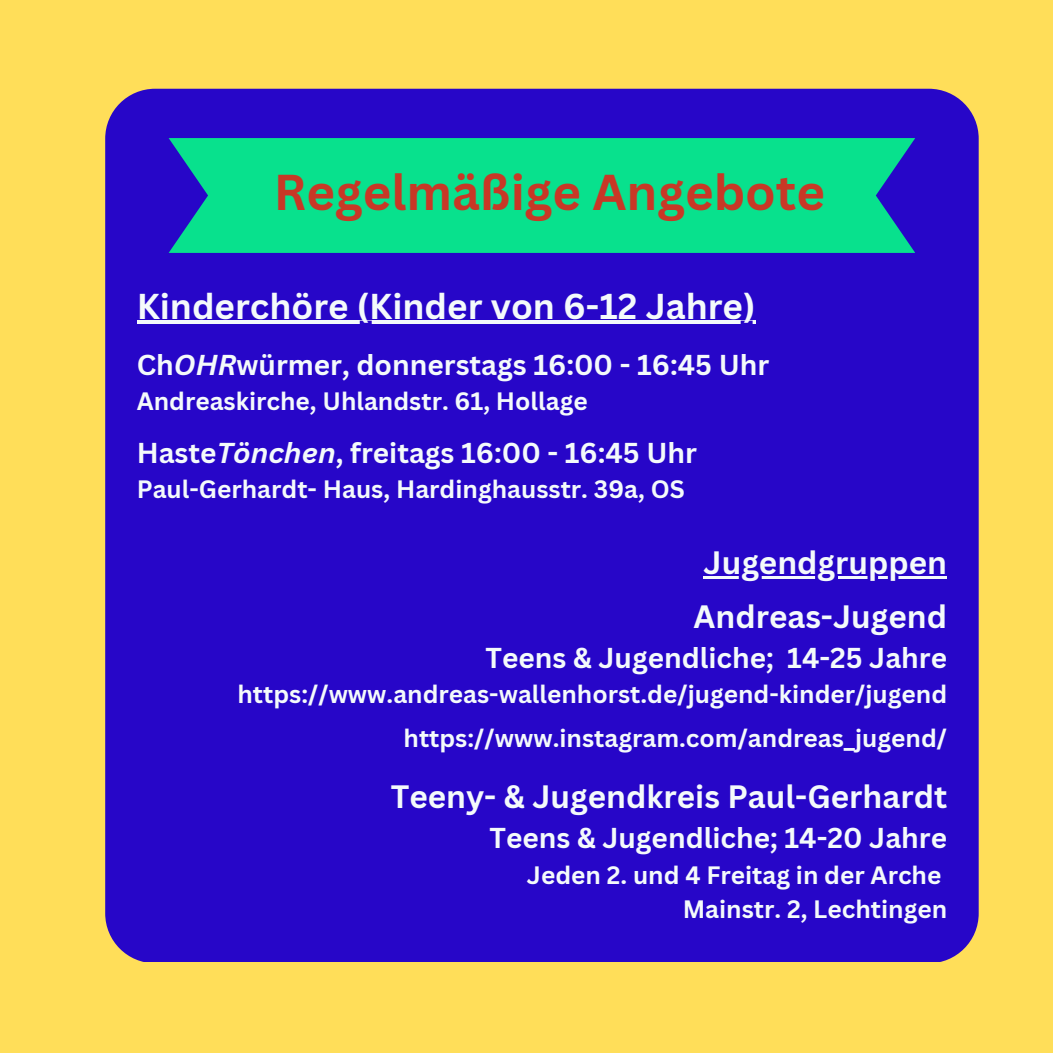
<style>
.page{position:relative;width:1053px;height:1053px;background:#ffde59}
.page>*{position:absolute;margin:0;border:0;box-sizing:border-box;transform-origin:0 0}
.t1{font:700 49px "Canva Sans";color:#c83826}
.t2{font:700 35px "Canva Sans";color:#f4fafb}
.t3{font:700 31.5px "Canva Sans";color:#f4fafb}
.t4{font:700 28px "Canva Sans";color:#f4fafb}
.t5{font:700 24.5px/34.3px "Canva Sans";color:#f4fafb;text-align:right}
.s1{font-style:italic}
</style>
<div class="page">
<div style="left:105px;top:89px;width:873px;height:873px;background:#2706c8;border-radius:50px"></div>
<hr style="left:137px;top:321px;width:618px;height:3px;background:#f4fafb">
<hr style="left:703px;top:576px;width:244px;height:3px;background:#f4fafb">
<svg style="left:169px;top:138px;width:746px;height:115px;background:#09d590"></svg>
<h3 class="t1" style="left:274px;top:158px;width:552px">Regelmäßige Angebote</h3>
<h1 class="t2" style="left:137px;top:282px;width:620px">Kinderchöre (Kinder von 6-12 Jahre)</h1>
<h2 class="t4" style="left:137px;top:345px;width:634px">Ch<span class="s1">OHR</span>würmer, donnerstags 16:00 - 16:45 Uhr</h2>
<p class="t5" style="left:137px;top:384px;width:452px">Andreaskirche, Uhlandstr. 61, Hollage</p>
<p class="t4" style="left:137px;top:433px;width:562px">Haste<span class="s1">Tönchen</span>, freitags 16:00 - 16:45 Uhr</p>
<p class="t5" style="left:137px;top:471px;width:549px">Paul-Gerhardt- Haus, Hardinghausstr. 39a, OS</p>
<p class="t3" style="left:703px;top:540px;width:245px">Jugendgruppen</p>
<h3 class="t3" style="left:693px;top:594px;width:255px">Andreas-Jugend</h3>
<p class="t4" style="left:485px;top:638px;width:463px">Teens &amp; Jugendliche; 14-25 Jahre</p>
<p class="t5" style="left:237px;top:676px;width:711px">https://www.andreas-wallenhorst.de/jugend-kinder/jugend</p>
<p class="t5" style="left:403px;top:720px;width:545px">https://www.instagram.com/andreas_jugend/</p>
<p class="t3" style="left:391px;top:774px;width:558px">Teeny- &amp; Jugendkreis Paul-Gerhardt</p>
<p class="t4" style="left:489px;top:818px;width:459px">Teens &amp; Jugendliche; 14-20 Jahre</p>
<p class="t5" style="left:527px;top:857px;width:422px">Jeden 2. und 4 Freitag in der Arche<br>Mainstr. 2, Lechtingen</p>
</div>
